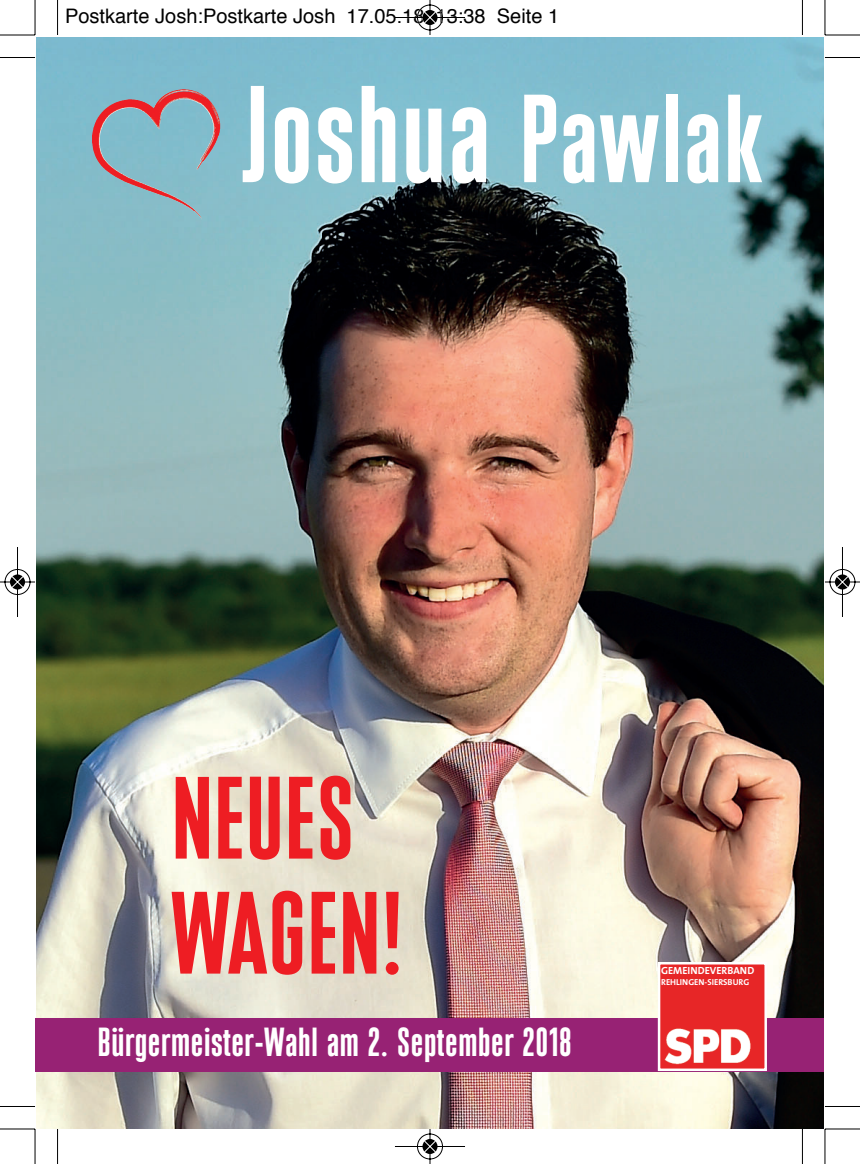
<style>
.page{position:relative;width:860px;height:1164px;background:#fff}
.page>*{position:absolute;margin:0;border:0;box-sizing:border-box;transform-origin:0 0}
.t1{font:137.5px "Compressa Pro";color:#fff}
.t2{font:116.75px/115px "Compressa Pro";color:#ee1d23}
.t3{font:40.5px "Compressa Pro";color:#fff}
.t4{font:20px "Helvetica";color:#000}
.t5{font:700 10.5px "The Sans";color:#fff}
.t6{font:700 8.75px "The Sans";color:#fff}
.s1{font-size:125px}
</style>
<div class="page">
<img style="left:36px;top:37px;width:787px;height:1092px">
<div style="left:35px;top:1018px;width:788px;height:53px;background:#972274"></div>
<img style="left:660px;top:965px;width:103px;height:103px">
<div style="left:657px;top:962px;width:109px;height:109px;border:2px solid #fff"></div>
<img style="left:185px;top:89px;width:35px;height:46px">
<hr style="left:57px;top:0;width:1px;height:35px;background:#000">
<hr style="left:0;top:57px;width:35px;height:1px;background:#000">
<hr style="left:801px;top:0;width:1px;height:35px;background:#000">
<hr style="left:824px;top:57px;width:35px;height:1px;background:#000">
<hr style="left:57px;top:1129px;width:1px;height:35px;background:#000">
<hr style="left:0;top:1106px;width:35px;height:1px;background:#000">
<hr style="left:801px;top:1129px;width:1px;height:35px;background:#000">
<hr style="left:824px;top:1106px;width:35px;height:1px;background:#000">
<hr style="left:35px;top:0;width:1px;height:35px;background:#000">
<hr style="left:0;top:35px;width:35px;height:1px;background:#000">
<hr style="left:824px;top:0;width:1px;height:35px;background:#000">
<hr style="left:824px;top:35px;width:35px;height:1px;background:#000">
<hr style="left:35px;top:1129px;width:1px;height:35px;background:#000">
<hr style="left:0;top:1128px;width:35px;height:1px;background:#000">
<hr style="left:824px;top:1129px;width:1px;height:35px;background:#000">
<hr style="left:824px;top:1128px;width:35px;height:1px;background:#000">
<svg style="left:395px;top:0;width:70px;height:35px"></svg>
<svg style="left:393px;top:1128px;width:73px;height:36px"></svg>
<svg style="left:0;top:547px;width:35px;height:70px"></svg>
<svg style="left:823px;top:546px;width:36px;height:72px"></svg>
<p class="t4" style="left:65px;top:7px;width:495px">Postkarte Josh:Postkarte Josh 17.05.18 13:38 Seite 1</p>
<h1 class="t1" style="left:242px;top:86px;width:522px">Joshua <span class="s1">Pawlak</span></h1>
<h2 class="t2" style="left:171px;top:769px;width:234px">NEUES<br>WAGEN!</h2>
<h3 class="t3" style="left:97px;top:1028px;width:475px">Bürgermeister-Wahl am 2. September 2018</h3>
<p class="t5" style="left:660px;top:966px;width:95px">GEMEINDEVERBAND</p>
<p class="t6" style="left:660px;top:979px;width:90px">REHLINGEN-SIERSBURG</p>
</div>
